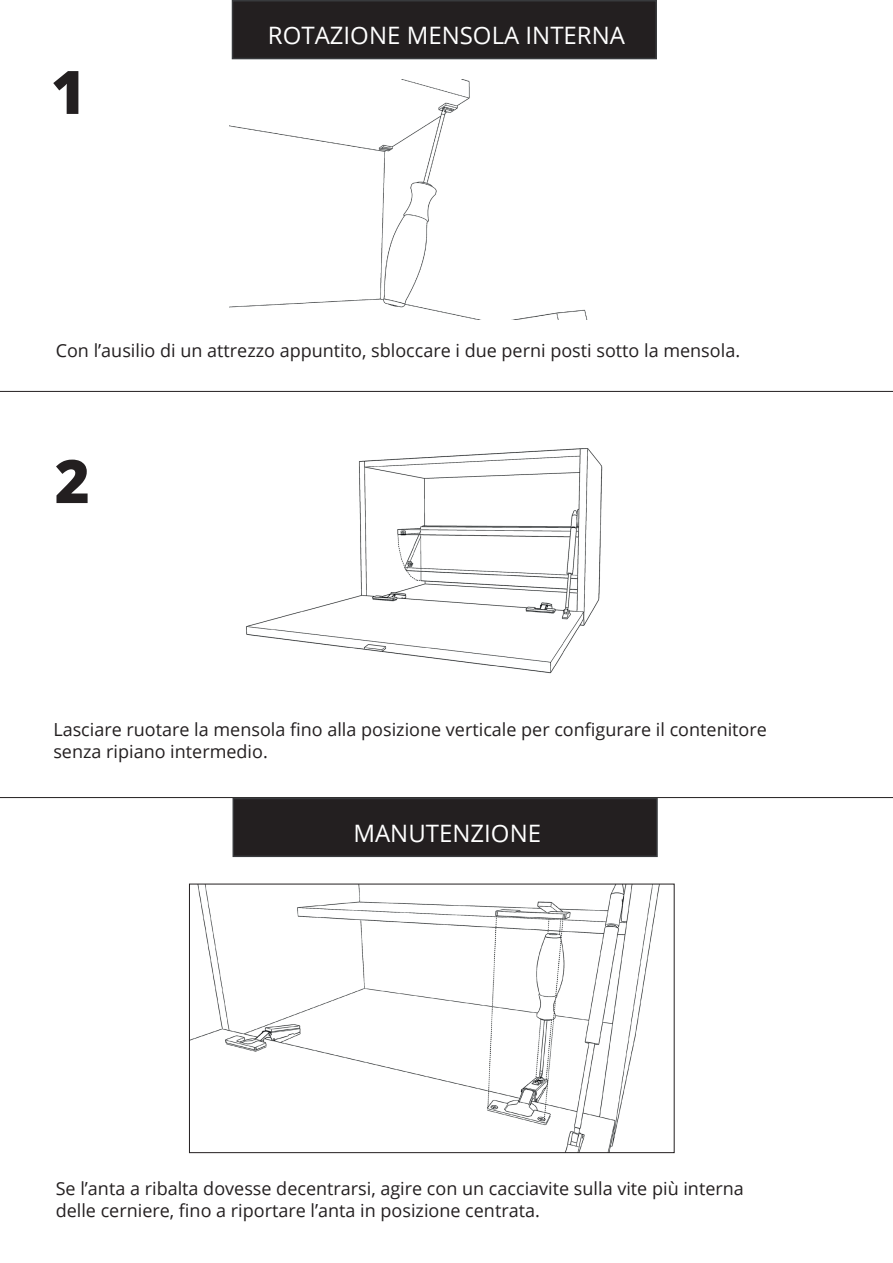
<style>
.page{position:relative;width:893px;height:1263px;background:#fff}
.page>*{position:absolute;margin:0;border:0;box-sizing:border-box;transform-origin:0 0}
.t1{font:800 60px "Open Sans";color:#231f20}
.t2{font:24px "Open Sans";color:#fff}
.t3{font:18px/21.6px "Open Sans";color:#231f20}
</style>
<div class="page">
<img style="left:229px;top:79px;width:358px;height:240px">
<hr style="left:0;top:391px;width:893px;height:1px;background:#231f20">
<img style="left:246px;top:448px;width:357px;height:226px">
<hr style="left:0;top:797px;width:893px;height:1px;background:#231f20">
<img style="left:191px;top:886px;width:469px;height:265px">
<div style="left:189px;top:884px;width:486px;height:269px;border:1px solid #231f20"></div>
<div style="left:232px;top:1px;width:424px;height:58px;background:#231f20"></div>
<div style="left:232px;top:0;width:425px;height:59px;border:2px solid #383a3d"></div>
<div style="left:233px;top:798px;width:424px;height:58px;background:#231f20"></div>
<div style="left:233px;top:798px;width:425px;height:59px;border:2px solid #383a3d"></div>
<h1 class="t1" style="left:51px;top:46px;width:37px">1</h1>
<h2 class="t2" style="left:268px;top:19px;width:359px">ROTAZIONE MENSOLA INTERNA</h2>
<p class="t3" style="left:56px;top:339px;width:686px">Con l’ausilio di un attrezzo appuntito, sbloccare i due perni posti sotto la mensola.</p>
<h1 class="t1" style="left:55px;top:436px;width:37px">2</h1>
<p class="t3" style="left:53px;top:718px;width:715px">Lasciare ruotare la mensola fino alla posizione verticale per configurare il contenitore senza ripiano intermedio.</p>
<h2 class="t2" style="left:353px;top:817px;width:189px">MANUTENZIONE</h2>
<p class="t3" style="left:56px;top:1177px;width:690px">Se l’anta a ribalta dovesse decentrarsi, agire con un cacciavite sulla vite più interna delle cerniere, fino a riportare l’anta in posizione centrata.</p>
</div>
